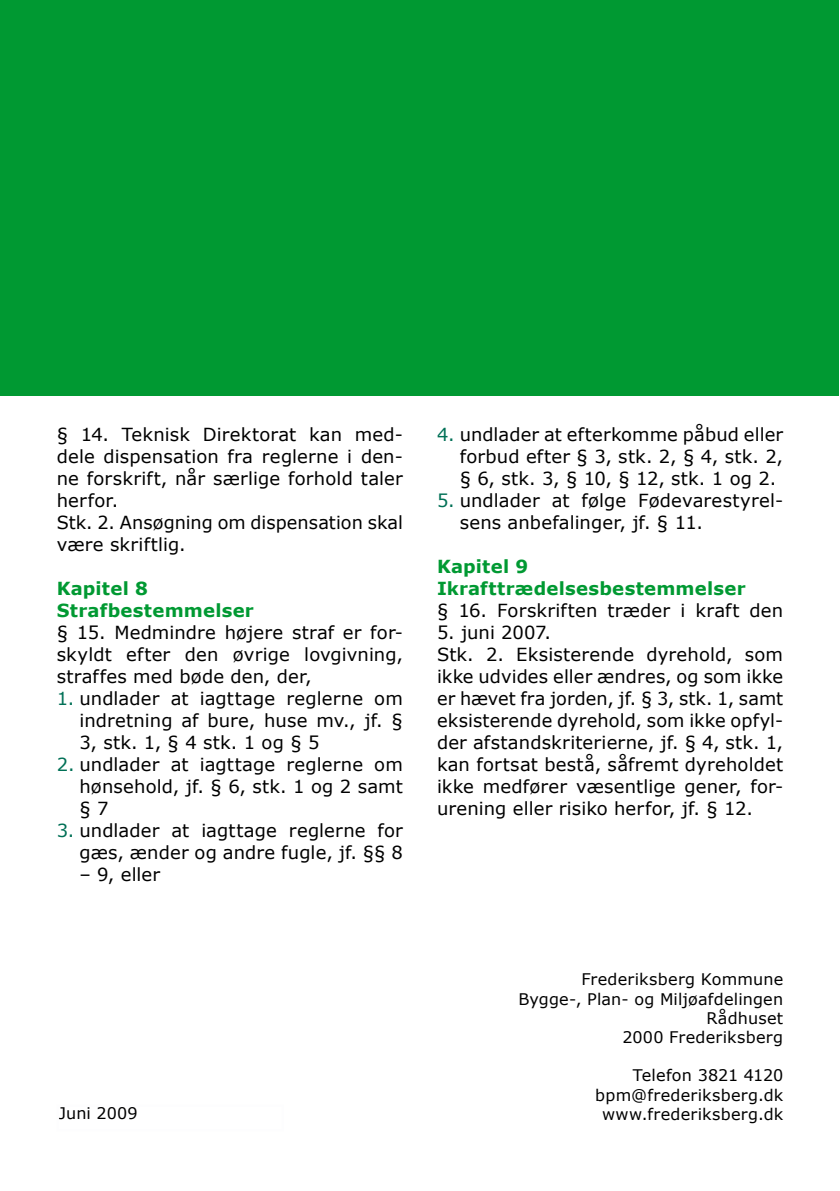
<style>
.page{position:relative;width:840px;height:1191px;background:#fff}
.page>*{position:absolute;margin:0;border:0;box-sizing:border-box;transform-origin:0 0}
.t1{font:18px/22px "Verdana";letter-spacing:.005em;color:#000;text-align:justify}
.t2{font:700 18px/22px "Verdana";letter-spacing:.015em;color:#009932}
.t3{font:16px/19.2px "Verdana";letter-spacing:.015em;color:#000;text-align:right}
.s1{color:#007056}
</style>
<div class="page">
<div style="left:0;top:1px;width:838px;height:395px;background:#009932"></div>
<p class="t1" style="left:57px;top:422px;width:347px;text-align:left">§ 14. Teknisk Direktorat kan med&shy;dele dispensation fra reglerne i den&shy;ne forskrift, når særlige forhold taler herfor.<br>Stk. 2. Ansøgning om dispensation skal være skriftlig.</p>
<p class="t2" style="left:57px;top:576px;width:198px">Kapitel 8<br>Strafbestemmelser</p>
<p class="t1" style="left:57px;top:620px;width:347px">§ 15. Medmindre højere straf er for&shy;skyldt efter den øvrige lovgivning, straffes med bøde den, der,</p>
<p class="t1" style="left:79px;top:686px;width:325px;text-indent:-23px"><span class="s1">1.</span> undlader at iagttage reglerne om indretning af bure, huse mv., jf. § 3, stk. 1, § 4 stk. 1 og § 5</p>
<p class="t1" style="left:79px;top:752px;width:325px;text-indent:-23px"><span class="s1">2.</span> undlader at iagttage reglerne om hønsehold, jf. § 6, stk. 1 og 2 samt § 7</p>
<p class="t1" style="left:57px;top:818px;width:347px;text-align:right"><span class="s1">3.</span> undlader at iagttage reglerne for gæs, ænder og andre fugle, jf. §§ 8</p>
<p class="t1" style="left:79px;top:862px;width:82px">– 9, eller</p>
<p class="t1" style="left:459px;top:422px;width:325px;text-indent:-23px"><span class="s1">4.</span> undlader at efterkomme påbud eller forbud efter § 3, stk. 2, § 4, stk. 2, § 6, stk. 3, § 10, § 12, stk. 1 og 2.</p>
<p class="t1" style="left:459px;top:488px;width:325px;text-indent:-23px"><span class="s1">5.</span> undlader at følge Fødevarestyrel&shy;sens anbefalinger, jf. § 11.</p>
<p class="t2" style="left:437px;top:554px;width:310px">Kapitel 9<br>Ikrafttrædelsesbestemmelser</p>
<p class="t1" style="left:437px;top:598px;width:347px">§ 16. Forskriften træder i kraft den</p>
<p class="t1" style="left:437px;top:620px;width:347px;text-align:left">5. juni 2007.<br>Stk. 2. Eksisterende dyrehold, som ikke udvides eller ændres, og som ikke er hævet fra jorden, jf. § 3, stk. 1, samt eksisterende dyrehold, som ikke opfyl&shy;der afstandskriterierne, jf. § 4, stk. 1, kan fortsat bestå, såfremt dyreholdet ikke medfører væsentlige gener, for&shy;urening eller risiko herfor, jf. § 12.</p>
<p class="t3" style="left:518px;top:969px;width:266px">Frederiksberg Kommune<br>Bygge-, Plan- og Miljøafdelingen<br>Rådhuset<br>2000 Frederiksberg</p>
<p class="t3" style="left:595px;top:1065px;width:189px">Telefon 3821 4120 bpm@frederiksberg.dk</p>
<p class="t3" style="left:59px;top:1102px;width:80px">Juni 2009</p>
<p class="t3" style="left:601px;top:1103px;width:182px">www.frederiksberg.dk</p>
</div>
